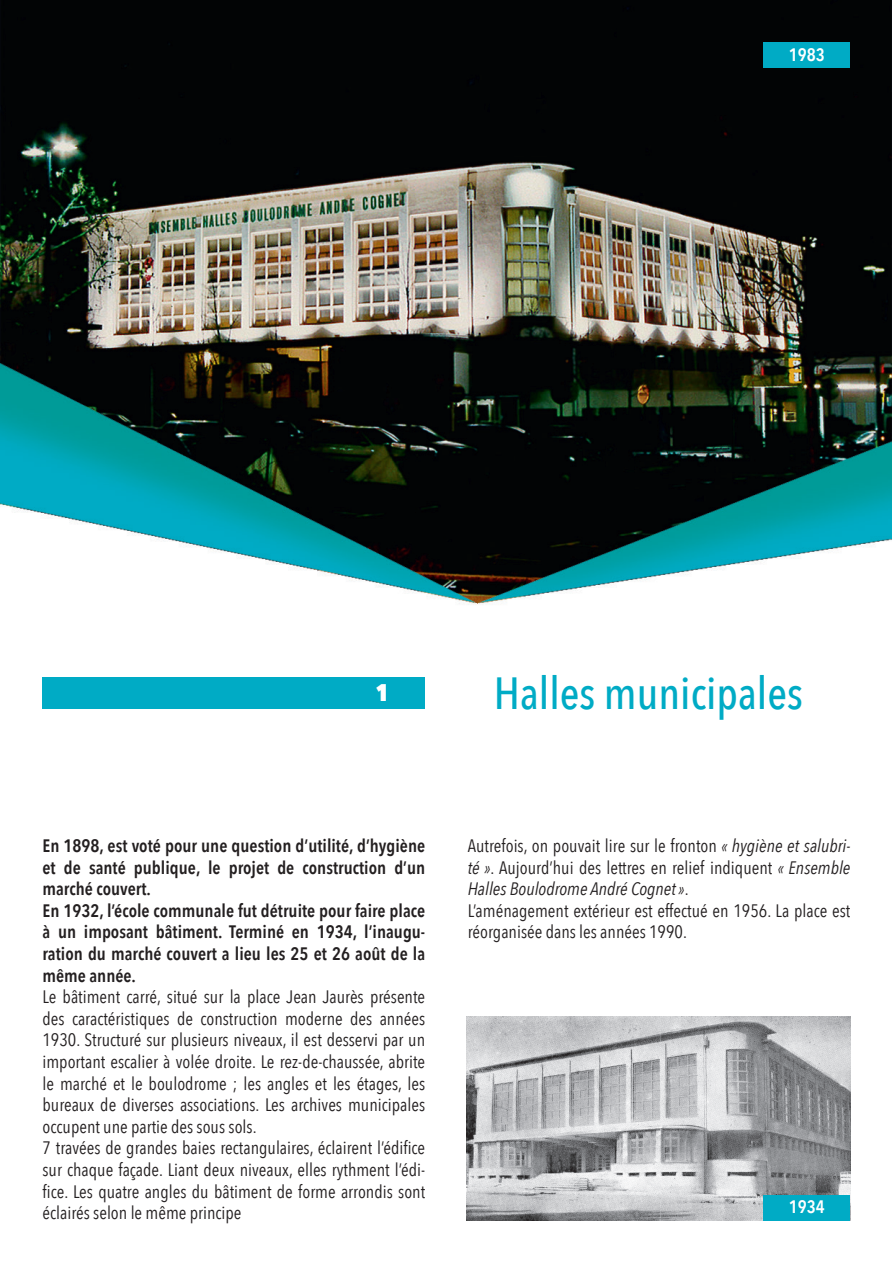
<style>
.page{position:relative;width:893px;height:1263px;background:#fff}
.page>*{position:absolute;margin:0;border:0;box-sizing:border-box;transform-origin:0 0}
.t1{font:500 45px "Avenir Next Condensed";color:#00abc5}
.t2{font:800 24px "Avenir Next Condensed";color:#fff}
.t3{font:18px/21.6px "Avenir Next Condensed";color:#231f20}
.t4{font:600 18px/21.6px "Avenir Next Condensed";color:#231f20}
.t5{font:600 18px "Avenir Next Condensed";color:#fff}
.s1{font-style:italic}
</style>
<div class="page">
<img style="left:0;top:0;width:891px;height:1221px">
<div style="left:43px;top:677px;width:382px;height:32px;background:#00abc5"></div>
<img style="left:466px;top:1016px;width:384px;height:204px">
<div style="left:763px;top:43px;width:87px;height:25px;background:#00abc5"></div>
<div style="left:763px;top:1195px;width:87px;height:25px;background:#00abc5"></div>
<p class="t5" style="left:789px;top:39px;width:37px">1983</p>
<h2 class="t2" style="left:376px;top:678px;width:15px">1</h2>
<h1 class="t1" style="left:494px;top:666px;width:310px">Halles municipales</h1>
<p class="t4" style="left:43px;top:834px;width:384px">En 1898, est voté pour une question d’utilité, d’hygiène et de santé publique, le projet de construction d’un marché couvert.<br>En 1932, l’école communale fut détruite pour faire place à un imposant bâtiment. Terminé en 1934, l’inaugu&shy;ration du marché couvert a lieu les 25 et 26 août de la même année.</p>
<p class="t3" style="left:43px;top:985px;width:384px">Le bâtiment carré, situé sur la place Jean Jaurès présente des caractéristiques de construction moderne des années 1930. Structuré sur plusieurs niveaux, il est desservi par un important escalier à volée droite. Le rez-de-chaussée, abrite le marché et le boulodrome ; les angles et les étages, les bureaux de diverses associations. Les archives municipales occupent une partie des sous sols.<br>7 travées de grandes baies rectangulaires, éclairent l’édifice sur chaque façade. Liant deux niveaux, elles rythment l’édi&shy;fice. Les quatre angles du bâtiment de forme arrondis sont éclairés selon le même principe</p>
<p class="t3" style="left:468px;top:834px;width:384px">Autrefois, on pouvait lire sur le fronton <span class="s1">« hygiène et salubri&shy;té »</span>. Aujourd’hui des lettres en relief indiquent <span class="s1">« Ensemble Halles Boulodrome André Cognet »</span>.<br>L’aménagement extérieur est effectué en 1956. La place est réorganisée dans les années 1990.</p>
<p class="t5" style="left:789px;top:1191px;width:37px">1934</p>
</div>
